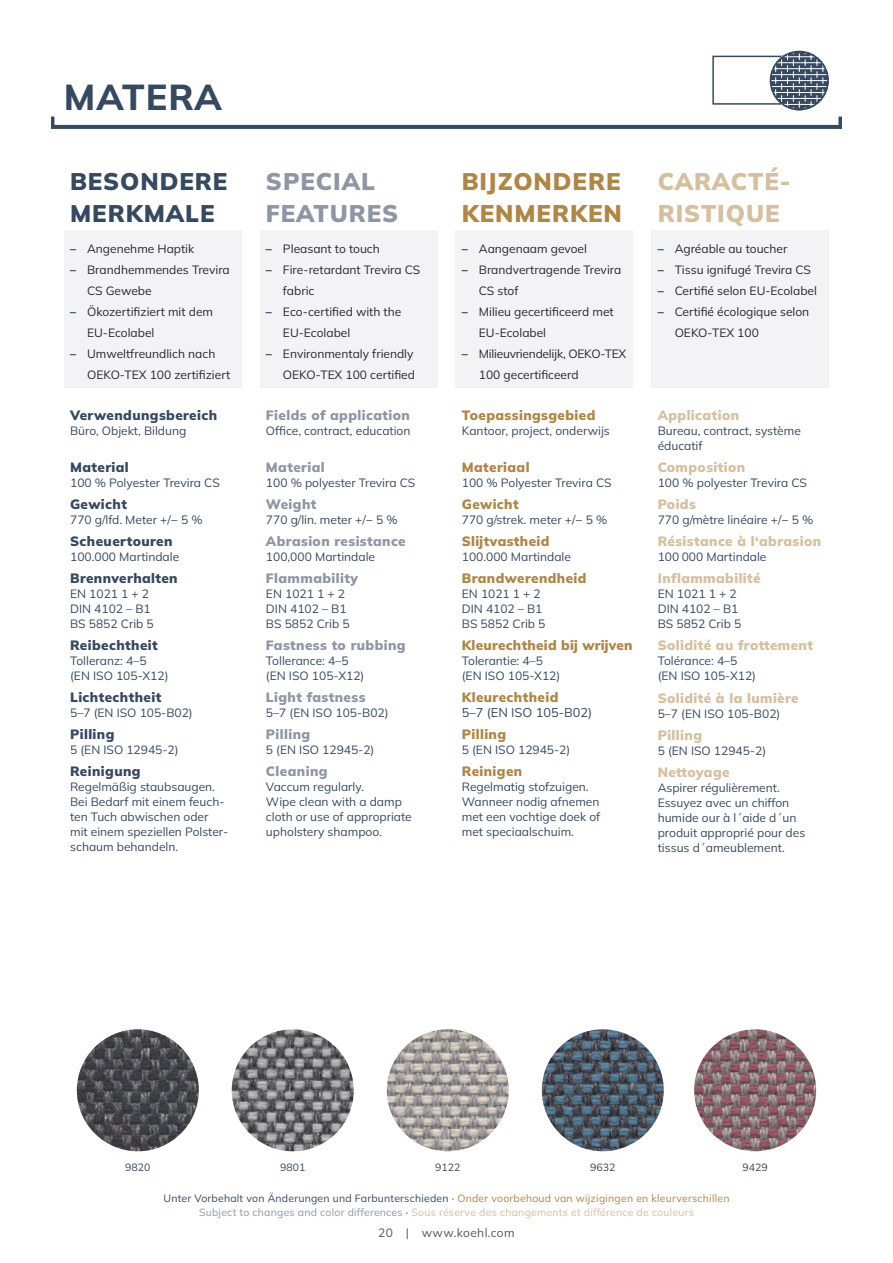
<style>
.page{position:relative;width:893px;height:1263px;background:#fff}
.page>*{position:absolute;margin:0;border:0;box-sizing:border-box;transform-origin:0 0}
.t1{font:800 36px "Mulish";letter-spacing:.03em;color:#354960}
.t2{font:900 24px/31.5px "Mulish";letter-spacing:.04em;color:#af8644}
.t3{font:900 24px/31.5px "Mulish";letter-spacing:.04em;color:#354960}
.t4{font:900 24px/31.5px "Mulish";letter-spacing:.04em;color:#d5bf9d}
.t5{font:900 24px/31.5px "Mulish";letter-spacing:.04em;color:#8e96a6}
.t6{font:900 13.5px "Mulish";letter-spacing:.03em;color:#d5bf9d}
.t7{font:900 13.5px "Mulish";letter-spacing:.03em;color:#af8644}
.t8{font:900 13.5px "Mulish";letter-spacing:.03em;color:#8e96a6}
.t9{font:900 13.5px "Mulish";letter-spacing:.03em;color:#354960}
.t10{font:12.75px "Mulish";color:#354960}
.t11{font:12px/15px "Mulish";color:#354960}
.t12{font:12px/21px "Mulish";color:#282827}
.t13{font:12px/21px "Mulish";letter-spacing:-.02em;color:#282827}
.t14{font:12px "Mulish";letter-spacing:.03em;color:#575756}
.t15{font:10.5px/13.5px "Mulish";letter-spacing:.02em;color:#354960;text-align:center}
.s1{font-weight:800;color:#354960}
.s2{color:#282827}
.s3{color:#af8644}
.s4{color:#8e96a6}
.s5{color:#d5bf9d}
</style>
<div class="page">
<svg style="left:51px;top:117px;width:791px;height:12px"></svg>
<div style="left:64px;top:230px;width:177px;height:158px;background:#f3f3f6"></div>
<div style="left:456px;top:230px;width:177px;height:158px;background:#f3f3f6"></div>
<div style="left:260px;top:230px;width:177px;height:158px;background:#f3f3f6"></div>
<div style="left:652px;top:230px;width:177px;height:158px;background:#f3f3f6"></div>
<img style="left:387px;top:1029px;width:122px;height:122px;border-radius:61px">
<img style="left:232px;top:1029px;width:122px;height:122px;border-radius:61px">
<img style="left:694px;top:1029px;width:122px;height:122px;border-radius:61px">
<img style="left:77px;top:1029px;width:122px;height:122px;border-radius:61px">
<img style="left:542px;top:1029px;width:122px;height:122px;border-radius:61px">
<svg style="left:712px;top:51px;width:117px;height:59px"></svg>
<h1 class="t1" style="left:64px;top:73px;width:159px">MATERA</h1>
<h2 class="t3" style="left:70px;top:165px;width:159px">BESONDERE<br>MERKMALE</h2>
<p class="t12" style="left:70px;top:238px;width:126px"><span class="s1">–</span> Angenehme Haptik</p>
<p class="t12" style="left:87px;top:259px;width:144px;text-indent:-17px"><span class="s1">–</span> Brandhemmendes Trevira<br>CS Gewebe</p>
<p class="t12" style="left:87px;top:301px;width:127px;text-indent:-17px"><span class="s1">–</span> Ökozertifiziert mit dem<br>EU-Ecolabel</p>
<p class="t12" style="left:87px;top:343px;width:145px;text-indent:-17px"><span class="s1">–</span> Umweltfreundlich nach<br>OEKO-TEX 100 zertifiziert</p>
<p class="t9" style="left:70px;top:406px;width:149px">Verwendungsbereich</p>
<p class="t11" style="left:70px;top:423px;width:118px">Büro, Objekt, Bildung</p>
<p class="t9" style="left:70px;top:458px;width:60px">Material</p>
<p class="t11" style="left:70px;top:475px;width:151px">100 % Polyester Trevira CS</p>
<p class="t9" style="left:70px;top:495px;width:58px">Gewicht</p>
<p class="t11" style="left:70px;top:512px;width:134px">770 g/lfd. Meter +/− 5 %</p>
<p class="t9" style="left:70px;top:532px;width:104px">Scheuertouren</p>
<p class="t11" style="left:70px;top:549px;width:111px">100.000 Martindale</p>
<p class="t9" style="left:70px;top:569px;width:109px">Brennverhalten</p>
<p class="t11" style="left:70px;top:586px;width:85px">EN 1021 1 + 2<br>DIN 4102 – B1<br>BS 5852 Crib 5</p>
<p class="t9" style="left:70px;top:636px;width:89px">Reibechtheit</p>
<p class="t11" style="left:70px;top:653px;width:100px">Tolleranz: 4–5 (EN ISO 105-X12)</p>
<p class="t9" style="left:70px;top:688px;width:93px">Lichtechtheit</p>
<p class="t11" style="left:70px;top:705px;width:124px">5–7 (EN ISO 105-B02)</p>
<p class="t9" style="left:70px;top:725px;width:46px">Pilling</p>
<p class="t11" style="left:70px;top:742px;width:110px">5 (EN ISO 12945-2)</p>
<p class="t9" style="left:70px;top:762px;width:72px">Reinigung</p>
<p class="t11" style="left:70px;top:779px;width:160px">Regelmäßig staubsaugen.<br>Bei Bedarf mit einem feuch&shy;ten Tuch abwischen oder mit einem speziellen Polster&shy;schaum behandeln.</p>
<h2 class="t5" style="left:266px;top:165px;width:134px">SPECIAL<br>FEATURES</h2>
<p class="t12" style="left:266px;top:238px;width:115px"><span class="s1">–</span> Pleasant to touch</p>
<p class="t12" style="left:283px;top:259px;width:139px;text-indent:-17px"><span class="s1">–</span> Fire-retardant Trevira CS fabric</p>
<p class="t12" style="left:283px;top:301px;width:120px;text-indent:-17px"><span class="s1">–</span> Eco-certified with the<br>EU-Ecolabel</p>
<p class="t12" style="left:266px;top:343px;width:151px;text-align:right"><span class="s1">–</span> Environmentaly friendly<br>OEKO-TEX 100 certified</p>
<p class="t8" style="left:266px;top:406px;width:145px">Fields of application</p>
<p class="t11" style="left:266px;top:423px;width:146px">Office, contract, education</p>
<p class="t8" style="left:266px;top:458px;width:60px">Material</p>
<p class="t11" style="left:266px;top:475px;width:151px">100 % polyester Trevira CS</p>
<p class="t8" style="left:266px;top:495px;width:52px">Weight</p>
<p class="t11" style="left:266px;top:512px;width:133px">770 g/lin. meter +/− 5 %</p>
<p class="t8" style="left:266px;top:532px;width:141px">Abrasion resistance</p>
<p class="t11" style="left:266px;top:549px;width:111px">100,000 Martindale</p>
<p class="t8" style="left:266px;top:569px;width:94px">Flammability</p>
<p class="t11" style="left:266px;top:586px;width:85px">EN 1021 1 + 2<br>DIN 4102 – B1<br>BS 5852 Crib 5</p>
<p class="t8" style="left:266px;top:636px;width:141px">Fastness to rubbing</p>
<p class="t11" style="left:266px;top:653px;width:100px">Tollerance: 4–5 (EN ISO 105-X12)</p>
<p class="t8" style="left:266px;top:688px;width:101px">Light fastness</p>
<p class="t11" style="left:266px;top:705px;width:124px">5–7 (EN ISO 105-B02)</p>
<p class="t8" style="left:266px;top:725px;width:46px">Pilling</p>
<p class="t11" style="left:266px;top:742px;width:110px">5 (EN ISO 12945-2)</p>
<p class="t8" style="left:266px;top:762px;width:63px">Cleaning</p>
<p class="t11" style="left:266px;top:779px;width:147px">Vaccum regularly.<br>Wipe clean with a damp cloth or use of appropriate upholstery shampoo.</p>
<h2 class="t2" style="left:462px;top:165px;width:161px">BIJZONDERE<br>KENMERKEN</h2>
<p class="t12" style="left:462px;top:238px;width:127px"><span class="s1">–</span> Aangenaam gevoel</p>
<p class="t12" style="left:479px;top:259px;width:144px;text-indent:-17px"><span class="s1">–</span> Brandvertragende Trevira<br>CS stof</p>
<p class="t12" style="left:479px;top:301px;width:136px;text-indent:-17px"><span class="s1">–</span> Milieu gecertificeerd met<br>EU-Ecolabel</p>
<p class="t13" style="left:479px;top:343px;width:149px;text-indent:-17px"><span class="s1">–</span> Milieuvriendelijk, OEKO-TEX<br>100 gecertificeerd</p>
<p class="t7" style="left:462px;top:406px;width:135px">Toepassingsgebied</p>
<p class="t11" style="left:462px;top:423px;width:149px">Kantoor, project, onderwijs</p>
<p class="t7" style="left:462px;top:458px;width:69px">Materiaal</p>
<p class="t11" style="left:462px;top:475px;width:151px">100 % Polyester Trevira CS</p>
<p class="t7" style="left:462px;top:495px;width:58px">Gewicht</p>
<p class="t11" style="left:462px;top:512px;width:147px">770 g/strek. meter +/− 5 %</p>
<p class="t7" style="left:462px;top:532px;width:89px">Slijtvastheid</p>
<p class="t11" style="left:462px;top:549px;width:111px">100.000 Martindale</p>
<p class="t7" style="left:462px;top:569px;width:126px">Brandwerendheid</p>
<p class="t11" style="left:462px;top:586px;width:85px">EN 1021 1 + 2<br>DIN 4102 – B1<br>BS 5852 Crib 5</p>
<p class="t7" style="left:462px;top:636px;width:172px">Kleurechtheid bij wrijven</p>
<p class="t11" style="left:462px;top:653px;width:100px">Tolerantie: 4–5 (EN ISO 105-X12)</p>
<p class="t7" style="left:462px;top:688px;width:98px">Kleurechtheid</p>
<p class="t10" style="left:462px;top:704px;width:132px">5–7 (EN ISO 105-B02)</p>
<p class="t7" style="left:462px;top:725px;width:46px">Pilling</p>
<p class="t11" style="left:462px;top:742px;width:110px">5 (EN ISO 12945-2)</p>
<p class="t7" style="left:462px;top:762px;width:62px">Reinigen</p>
<p class="t11" style="left:462px;top:779px;width:140px">Regelmatig stofzuigen.<br>Wanneer nodig afnemen met een vochtige doek of met speciaalschuim.</p>
<h2 class="t4" style="left:658px;top:165px;width:134px">CARACTÉ-<br>RISTIQUE</h2>
<p class="t12" style="left:658px;top:238px;width:131px"><span class="s1">–</span> Agréable au toucher</p>
<p class="t12" style="left:658px;top:259px;width:155px"><span class="s1">–</span> Tissu ignifugé Trevira CS</p>
<p class="t12" style="left:658px;top:280px;width:161px"><span class="s1">–</span> Certifié selon EU-Ecolabel</p>
<p class="t12" style="left:675px;top:301px;width:136px;text-indent:-17px"><span class="s1">–</span> Certifié écologique selon<br>OEKO-TEX 100</p>
<p class="t6" style="left:658px;top:406px;width:83px">Application</p>
<p class="t11" style="left:658px;top:423px;width:145px">Bureau, contract, système éducatif</p>
<p class="t6" style="left:658px;top:458px;width:89px">Composition</p>
<p class="t11" style="left:658px;top:475px;width:151px">100 % polyester Trevira CS</p>
<p class="t6" style="left:658px;top:495px;width:40px">Poids</p>
<p class="t11" style="left:658px;top:512px;width:157px">770 g/mètre linéaire +/− 5 %</p>
<p class="t6" style="left:658px;top:532px;width:165px">Résistance à l‘abrasion</p>
<p class="t11" style="left:658px;top:549px;width:110px">100 000 Martindale</p>
<p class="t6" style="left:658px;top:569px;width:104px">Inflammabilité</p>
<p class="t11" style="left:658px;top:586px;width:85px">EN 1021 1 + 2<br>DIN 4102 – B1<br>BS 5852 Crib 5</p>
<p class="t6" style="left:658px;top:636px;width:157px">Solidité au frottement</p>
<p class="t11" style="left:658px;top:653px;width:100px">Tolérance: 4–5 (EN ISO 105-X12)</p>
<p class="t6" style="left:658px;top:689px;width:142px">Solidité à la lumière</p>
<p class="t11" style="left:658px;top:706px;width:124px">5–7 (EN ISO 105-B02)</p>
<p class="t6" style="left:658px;top:726px;width:46px">Pilling</p>
<p class="t11" style="left:658px;top:743px;width:110px">5 (EN ISO 12945-2)</p>
<p class="t6" style="left:658px;top:763px;width:73px">Nettoyage</p>
<p class="t11" style="left:658px;top:780px;width:149px">Aspirer régulièrement.<br>Essuyez avec un chiffon humide our à l´aide d´un produit approprié pour des tissus d´ameublement.</p>
<p class="t15" style="left:125px;top:1160px;width:27px">9820</p>
<p class="t15" style="left:280px;top:1160px;width:27px">9801</p>
<p class="t15" style="left:435px;top:1160px;width:27px">9122</p>
<p class="t15" style="left:590px;top:1160px;width:27px">9632</p>
<p class="t15" style="left:742px;top:1160px;width:27px">9429</p>
<p class="t15" style="left:163px;top:1191px;width:567px">Unter Vorbehalt von Änderungen und Farbunterschieden <span class="s2">·</span> <span class="s3">Onder voorbehoud van wijzigingen en kleurverschillen<br></span><span class="s4">Subject to changes and color differences</span> <span class="s2">·</span> <span class="s5">Sous réserve des changements et différence de couleurs</span></p>
<p class="t14" style="left:378px;top:1225px;width:138px">20 | www.koehl.com</p>
</div>
